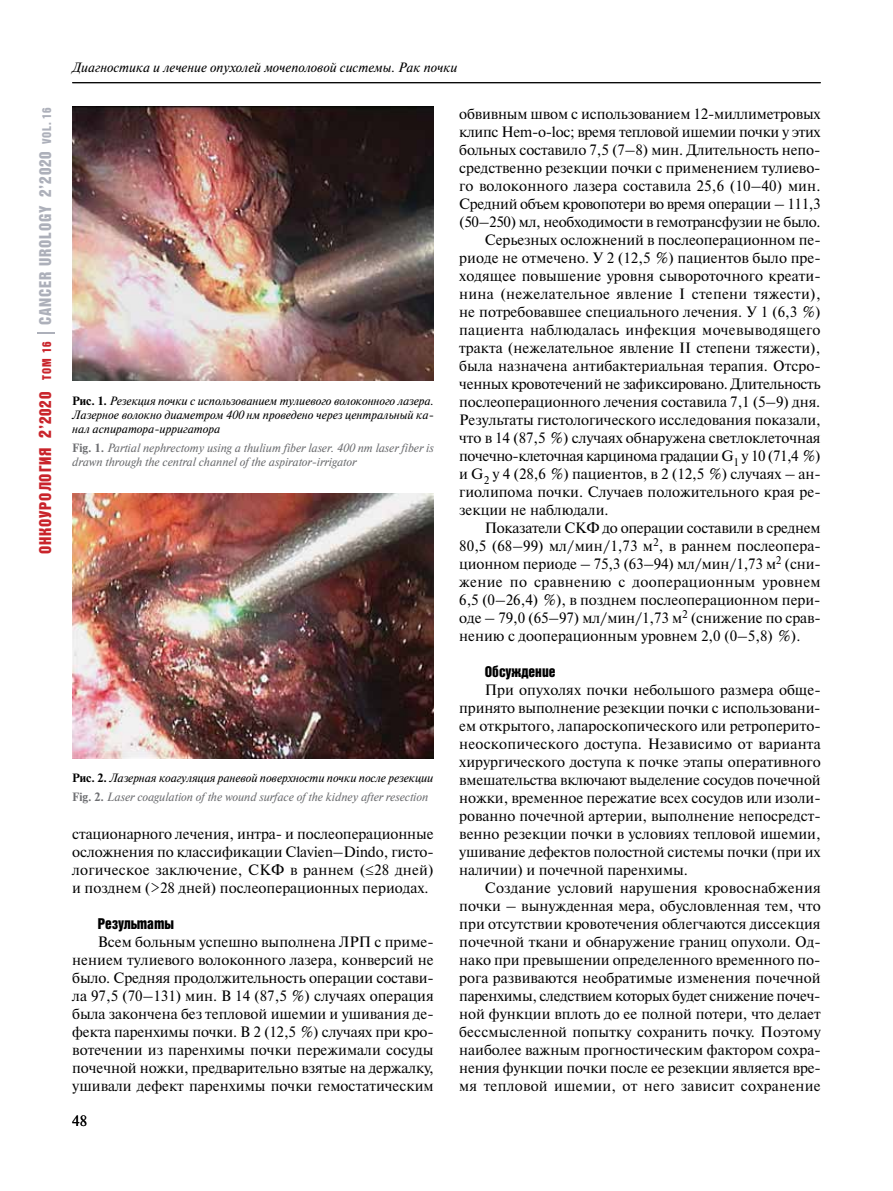
<style>
.page{position:relative;width:893px;height:1191px;background:#fff}
.page>*{position:absolute;margin:0;border:0;box-sizing:border-box;transform-origin:0 0}
.t1{font:16.5px "Bastion Kontrast Alt C";letter-spacing:.05em;color:#adb0ba}
.t2{font:15px/18px "Newton C";color:#000;text-align:justify}
.t3{font:15px "Newton C";letter-spacing:-.02em;color:#000}
.t4{font:15px "Newton C";letter-spacing:-.03em;color:#000}
.t5{font:15px "Newton C";letter-spacing:.02em;color:#000}
.t6{font:15px "Bastion Kontrast Alt C";color:#000}
.t7{font:italic 13.5px "Newton C";color:#000}
.t8{font:italic 12px/14.4px "Newton C";color:#6d6e71}
.t9{font:italic 12px/14.4px "Newton C";color:#000;text-align:justify}
.s1{color:#c9242b}
.s2{font-size:17.1px;color:#c9242b}
.s3{font-size:12.3px;color:#c9242b}
.s4{font-size:12.3px}
.s5{font-weight:700;font-style:normal}
.s6{font-weight:700;font-style:normal;color:#000}
.s7{color:#000}
</style>
<div class="page">
<svg style="left:38px;top:332px;width:17px;height:1px"></svg>
<hr style="left:72px;top:82px;width:749px;height:1px;background:#000">
<img style="left:72px;top:106px;width:362px;height:275px">
<img style="left:72px;top:494px;width:362px;height:264px">
<p class="t1" style="left:37px;top:554px;width:448px;rotate:-90deg"><span class="s1">ОНКОУРОЛОГИЯ</span> <span class="s2">2</span><span class="s1">’2020</span> <span class="s3">ТОМ 16</span> CANCER UROLOGY 2’2020 <span class="s4">VOL. 16</span></p>
<p class="t7" style="left:72px;top:60px;width:387px">Диагностика и лечение опухолей мочеполовой системы. Рак почки</p>
<p class="t9" style="left:72px;top:393px;width:363px"><span class="s5">Рис. 1.</span> Резекция почки с использованием тулиевого волоконного лазера.<br>Лазерное волокно диаметром 400 нм проведено через центральный ка&shy;нал аспиратора-ирригатора</p>
<p class="t8" style="left:72px;top:441px;width:363px"><span class="s5">Fig. 1.</span> Partial nephrectomy using a thulium fiber laser. 400 nm laser fiber is drawn through the central channel of the aspirator-irrigator</p>
<p class="t8" style="left:72px;top:768px;width:363px;line-height:18.6px"><span class="s6">Рис. 2.</span> <span class="s7">Лазерная коагуляция раневой поверхности почки после резекции<br></span><span class="s5">Fig. 2.</span> Laser coagulation of the wound surface of the kidney after resection</p>
<p class="t2" style="left:72px;top:825px;width:363px">стационарного лечения, интра- и послеоперационные осложнения по классификации Clavien–Dindo, гисто&shy;логическое заключение, СКФ в раннем (≤28 дней) и позднем (&gt;28 дней) послеоперационных периодах.</p>
<p class="t6" style="left:98px;top:916px;width:78px">Результаты</p>
<p class="t2" style="left:72px;top:933px;width:363px;text-indent:26px">Всем больным успешно выполнена ЛРП с приме&shy;нением тулиевого волоконного лазера, конверсий не было. Средняя продолжительность операции состави&shy;ла 97,5 (70–131) мин. В 14 (87,5 %) случаях операция была закончена без тепловой ишемии и ушивания де&shy;фекта паренхимы почки. В 2 (12,5 %) случаях при кро&shy;вотечении из паренхимы почки пережимали сосуды почечной ножки, предварительно взятые на держалку, ушивали дефект паренхимы почки гемостатическим</p>
<p class="t2" style="left:72px;top:1112px;width:17px">48</p>
<p class="t2" style="left:459px;top:105px;width:363px">обвивным швом с использованием 12‑миллиметровых</p>
<p class="t3" style="left:459px;top:123px;width:363px">клипс Hem-o-loc; время тепловой ишемии почки у этих</p>
<p class="t2" style="left:459px;top:141px;width:363px">больных составило 7,5 (7–8) мин. Длительность непо-</p>
<p class="t2" style="left:459px;top:159px;width:363px">средственно резекции почки с применением тулиево-</p>
<p class="t2" style="left:459px;top:177px;width:363px">го волоконного лазера составила 25,6 (10–40) мин.</p>
<p class="t3" style="left:459px;top:195px;width:363px">Средний объем кровопотери во время операции – 111,3</p>
<p class="t3" style="left:459px;top:213px;width:363px">(50–250) мл, необходимости в гемотрансфузии не было.</p>
<p class="t2" style="left:485px;top:231px;width:337px">Серьезных осложнений в послеоперационном пе-</p>
<p class="t2" style="left:459px;top:249px;width:363px">риоде не отмечено. У 2 (12,5 %) пациентов было пре-</p>
<p class="t2" style="left:459px;top:267px;width:363px">ходящее повышение уровня сывороточного креати-</p>
<p class="t2" style="left:459px;top:285px;width:363px">нина (нежелательное явление I степени тяжести),</p>
<p class="t2" style="left:459px;top:303px;width:363px">не потребовавшее специального лечения. У 1 (6,3 %)</p>
<p class="t2" style="left:459px;top:321px;width:363px">пациента наблюдалась инфекция мочевыводящего</p>
<p class="t2" style="left:459px;top:339px;width:363px">тракта (нежелательное явление II степени тяжести),</p>
<p class="t2" style="left:459px;top:357px;width:363px">была назначена антибактериальная терапия. Отсро-</p>
<p class="t3" style="left:459px;top:375px;width:363px">ченных кровотечений не зафиксировано. Длительность</p>
<p class="t2" style="left:459px;top:393px;width:363px">послеоперационного лечения составила 7,1 (5–9) дня.</p>
<p class="t2" style="left:459px;top:411px;width:363px">Результаты гистологического исследования показали,</p>
<p class="t2" style="left:459px;top:429px;width:363px">что в 14 (87,5 %) случаях обнаружена светлоклеточная</p>
<p class="t4" style="left:459px;top:447px;width:363px">почечно-клеточная карцинома градации G<sub>1</sub> у 10 (71,4 %)</p>
<p class="t2" style="left:459px;top:465px;width:363px">и G<sub>2</sub> у 4 (28,6 %) пациентов, в 2 (12,5 %) случаях – ан-</p>
<p class="t2" style="left:459px;top:483px;width:363px">гиолипома почки. Случаев положительного края ре-</p>
<p class="t2" style="left:459px;top:501px;width:151px">зекции не наблюдали.</p>
<p class="t2" style="left:485px;top:519px;width:337px">Показатели СКФ до операции составили в среднем</p>
<p class="t2" style="left:459px;top:537px;width:361px">80,5 (68–99) мл/мин/1,73 м<sup>2</sup>, в раннем послеопера-</p>
<p class="t2" style="left:459px;top:555px;width:363px">ционном периоде – 75,3 (63–94) мл/мин/1,73 м<sup>2</sup> (сни-</p>
<p class="t5" style="left:459px;top:573px;width:363px">жение по сравнению с дооперационным уровнем</p>
<p class="t2" style="left:459px;top:591px;width:363px">6,5 (0–26,4) %), в позднем послеоперационном пери-</p>
<p class="t2" style="left:459px;top:609px;width:363px">оде – 79,0 (65–97) мл/мин/1,73 м<sup>2</sup> (снижение по срав-</p>
<p class="t2" style="left:459px;top:627px;width:343px">нению с дооперационным уровнем 2,0 (0–5,8) %).</p>
<p class="t6" style="left:485px;top:664px;width:72px">Обсуждение</p>
<p class="t2" style="left:459px;top:681px;width:363px;text-indent:26px">При опухолях почки небольшого размера обще&shy;принято выполнение резекции почки с использовани&shy;ем открытого, лапароскопического или ретроперито&shy;неоскопического доступа. Независимо от варианта хирургического доступа к почке этапы оперативного вмешательства включают выделение сосудов почечной ножки, временное пережатие всех сосудов или изоли&shy;рованно почечной артерии, выполнение непосредст&shy;венно резекции почки в условиях тепловой ишемии, ушивание дефектов полостной системы почки (при их наличии) и почечной паренхимы.</p>
<p class="t2" style="left:459px;top:879px;width:363px;text-align:left;text-indent:26px">Создание условий нарушения кровоснабжения почки – вынужденная мера, обусловленная тем, что при отсутствии кровотечения облегчаются диссекция почечной ткани и обнаружение границ опухоли. Од&shy;нако при превышении определенного временного по&shy;рога развиваются необратимые изменения почечной паренхимы, следствием которых будет снижение почеч&shy;ной функции вплоть до ее полной потери, что делает бессмысленной попытку сохранить почку. Поэтому наиболее важным прогностическим фактором сохра&shy;нения функции почки после ее резекции является вре&shy;мя тепловой ишемии, от него зависит сохранение</p>
</div>
